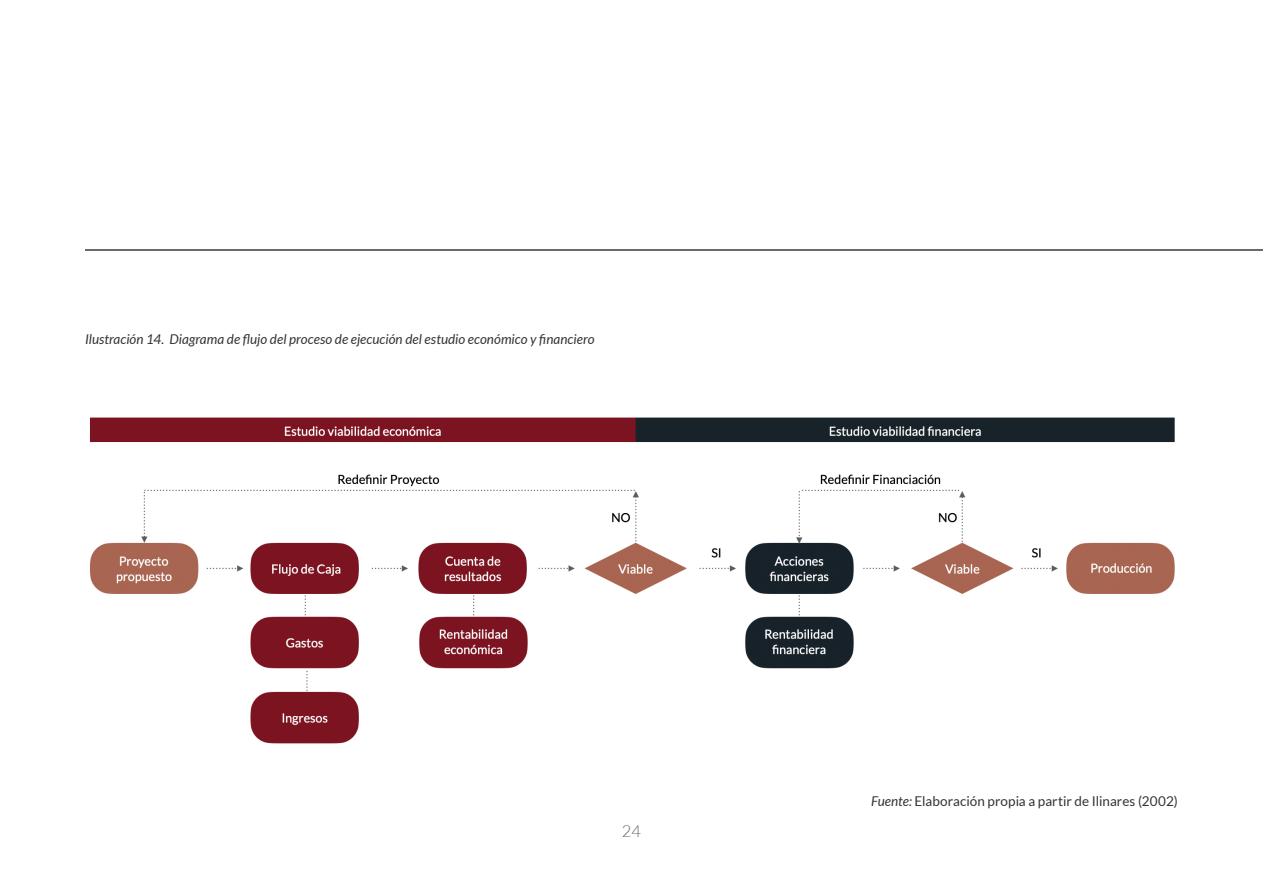
<style>
.page{position:relative;width:1263px;height:893px;background:#fff}
.page>*{position:absolute;margin:0;border:0;box-sizing:border-box;transform-origin:0 0}
.t1{font:300 16.5px "Lato";color:#6a6a6a}
.t2{font:italic 13.5px "Lato";letter-spacing:.005em;color:#333}
.t3{font:13.5px "Lato";letter-spacing:.005em;color:#333}
.s1{font-style:italic}
</style>
<div class="page">
<hr style="left:85px;top:250px;width:1178px;height:1px;background:#6a6a6a">
<img style="left:90px;top:417px;width:1085px;height:327px">
<p class="t2" style="left:85px;top:332px;width:511px">Ilustración 14. Diagrama de flujo del proceso de ejecución del estudio económico y financiero</p>
<p class="t1" style="left:622px;top:822px;width:21px">24</p>
<p class="t3" style="left:871px;top:794px;width:308px"><span class="s1">Fuente:</span> Elaboración propia a partir de Ilinares (2002)</p>
</div>
